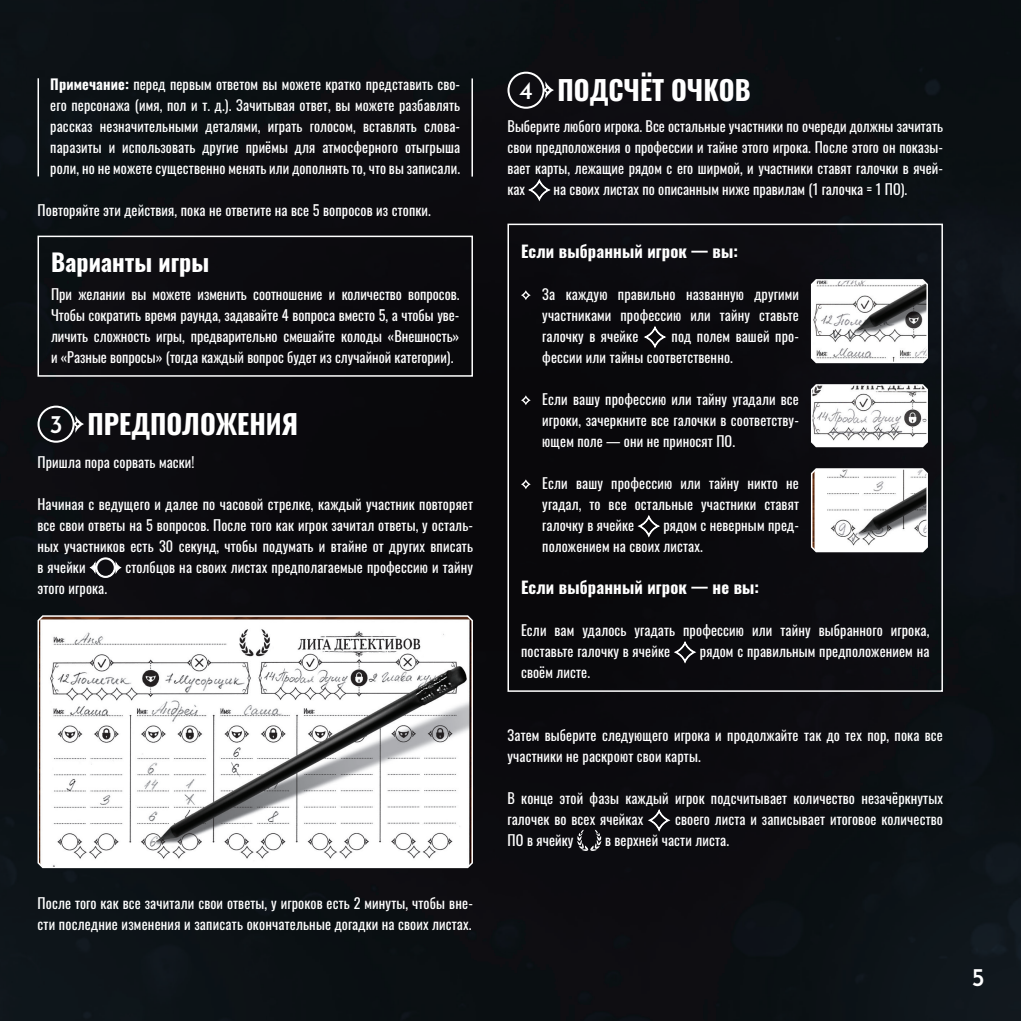
<style>
.page{position:relative;width:1021px;height:1021px;background:#fff}
.page>*{position:absolute;margin:0;border:0;box-sizing:border-box;transform-origin:0 0}
._1{font:700 27px "Oswald";color:#fff}
.number{font:500 25.5px "Josefin Sans";color:#fff}
.t1{font:700 24px "Oswald";color:#fff}
.t2{font:700 16.5px "Oswald";letter-spacing:.01em;color:#fff}
.t3{font:14.25px/21px "Oswald";letter-spacing:.01em;color:#fff;text-align:justify}
.s1{font-weight:700}
</style>
<div class="page">
<div style="left:0;top:0;width:1020px;height:1020px;background:#0c0f12"></div>
<svg style="left:37px;top:405px;width:47px;height:38px;background:#323336"></svg>
<svg style="left:89px;top:557px;width:33px;height:21px"></svg>
<svg style="left:507px;top:72px;width:47px;height:37px;background:#333337"></svg>
<svg style="left:527px;top:179px;width:24px;height:23px"></svg>
<svg style="left:647px;top:809px;width:24px;height:23px"></svg>
<svg style="left:577px;top:829px;width:24px;height:22px"></svg>
<hr style="left:38px;top:78px;width:1px;height:98px;background:#fff">
<hr style="left:471px;top:78px;width:2px;height:99px;background:#fff">
<div style="left:506px;top:223px;width:437px;height:469px;background:#0b0a0e"></div>
<svg style="left:810px;top:278px;width:118px;height:86px"></svg>
<svg style="left:810px;top:383px;width:118px;height:65px"></svg>
<svg style="left:810px;top:467px;width:118px;height:86px"></svg>
<div style="left:37px;top:235px;width:436px;height:142px;background:#0c0b0f"></div>
<svg style="left:37px;top:614px;width:436px;height:254px"></svg>
<p class="t3" style="left:50px;top:72px;width:411px"><span class="s1">Примечание:</span> перед первым ответом вы можете кратко представить сво&shy;его персонажа (имя, пол и т. д.). Зачитывая ответ, вы можете разбавлять рассказ незначительными деталями, играть голосом, вставлять слова&shy;паразиты и использовать другие приёмы для атмосферного отыгрыша роли, но не можете существенно менять или дополнять то, что вы записали.</p>
<p class="t3" style="left:38px;top:198px;width:395px">Повторяйте эти действия, пока не ответите на все 5 вопросов из стопки.</p>
<p class="t1" style="left:51px;top:241px;width:160px">Варианты игры</p>
<p class="t3" style="left:51px;top:282px;width:410px">При желании вы можете изменить соотношение и количество вопросов.<br>Чтобы сократить время раунда, задавайте 4 вопроса вместо 5, а чтобы уве&shy;личить сложность игры, предварительно смешайте колоды «Внешность» и «Разные вопросы» (тогда каждый вопрос будет из случайной категории).</p>
<p class="number" style="left:49px;top:405px;width:15px">3</p>
<p class="_1" style="left:88px;top:400px;width:212px">ПРЕДПОЛОЖЕНИЯ</p>
<p class="t3" style="left:38px;top:450px;width:159px">Пришла пора сорвать маски!</p>
<p class="t3" style="left:38px;top:492px;width:437px">Начиная с ведущего и далее по часовой стрелке, каждый участник повторяет все свои ответы на 5 вопросов. После того как игрок зачитал ответы, у осталь&shy;ных участников есть 30 секунд, чтобы подумать и втайне от других вписать в ячейки</p>
<p class="t3" style="left:125px;top:555px;width:349px">столбцов на своих листах предполагаемые профессию и тайну</p>
<p class="t3" style="left:38px;top:576px;width:71px">этого игрока.</p>
<p class="t3" style="left:38px;top:891px;width:437px">После того как все зачитали свои ответы, у игроков есть 2 минуты, чтобы вне&shy;сти последние изменения и записать окончательные догадки на своих листах.</p>
<p class="number" style="left:519px;top:71px;width:15px">4</p>
<p class="_1" style="left:557px;top:66px;width:194px">ПОДСЧЁТ ОЧКОВ</p>
<p class="t3" style="left:507px;top:114px;width:437px">Выберите любого игрока. Все остальные участники по очереди должны зачитать свои предположения о профессии и тайне этого игрока. После этого он показы&shy;вает карты, лежащие рядом с его ширмой, и участники ставят галочки в ячей&shy;ках</p>
<p class="t3" style="left:553px;top:177px;width:355px">на своих листах по описанным ниже правилам (1 галочка = 1 ПО).</p>
<p class="t2" style="left:521px;top:237px;width:218px">Если выбранный игрок — вы:</p>
<p class="t3" style="left:542px;top:282px;width:258px">За каждую правильно названную другими участниками профессию или тайну ставьте галочку в ячейке</p>
<p class="t3" style="left:542px;top:324px;width:258px;text-indent:129px">под полем вашей про&shy;фессии или тайны соответственно.</p>
<p class="t3" style="left:542px;top:387px;width:258px">Если вашу профессию или тайну угадали все игроки, зачеркните все галочки в соответству&shy;ющем поле — они не приносят ПО.</p>
<p class="t3" style="left:542px;top:471px;width:258px">Если вашу профессию или тайну никто не угадал, то все остальные участники ставят галочку в ячейке</p>
<p class="t3" style="left:542px;top:513px;width:258px;text-indent:121px">рядом с неверным пред&shy;положением на своих листах.</p>
<p class="t2" style="left:521px;top:573px;width:240px">Если выбранный игрок — не вы:</p>
<p class="t3" style="left:521px;top:618px;width:410px">Если вам удалось угадать профессию или тайну выбранного игрока, поставьте галочку в ячейке</p>
<p class="t3" style="left:700px;top:639px;width:231px">рядом с правильным предположением на</p>
<p class="t3" style="left:521px;top:660px;width:70px">своём листе.</p>
<p class="t3" style="left:507px;top:723px;width:437px">Затем выберите следующего игрока и продолжайте так до тех пор, пока все участники не раскроют свои карты.</p>
<p class="t3" style="left:507px;top:786px;width:437px">В конце этой фазы каждый игрок подсчитывает количество незачёркнутых галочек во всех ячейках</p>
<p class="t3" style="left:675px;top:807px;width:269px">своего листа и записывает итоговое количество</p>
<p class="t3" style="left:507px;top:828px;width:68px">ПО в ячейку</p>
<p class="t3" style="left:605px;top:828px;width:126px">в верхней части листа.</p>
<h2 class="number" style="left:971px;top:958px;width:15px">5</h2>
</div>
